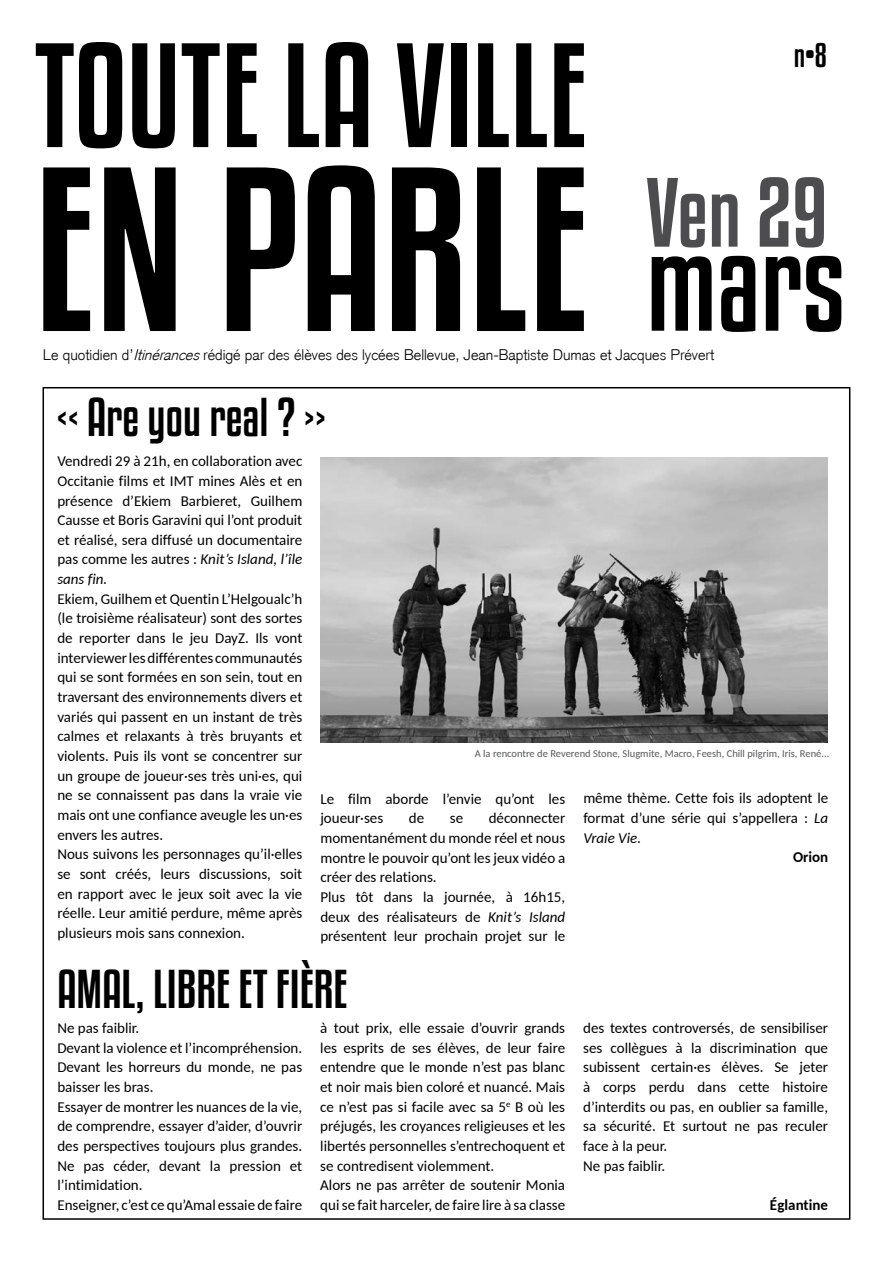
<style>
.page{position:relative;width:893px;height:1263px;background:#fff}
.page>*{position:absolute;margin:0;border:0;box-sizing:border-box;transform-origin:0 0}
.t1{font:207px "Kenyan Coffee Rg";color:#000}
.t2{font:131.4px "Kenyan Coffee Rg";color:#000}
.t3{font:123px "Kenyan Coffee Rg";color:#000}
.t4{font:87px "Kenyan Coffee Rg";color:#4d4d4f}
.t5{font:48px "Kenyan Coffee Rg";color:#000}
.t6{font:30px "Kenyan Coffee Rg";color:#000}
.t7{font:15px/19.6px "Carlito";color:#000}
.t8{font:300 15px "Akzidenz Grotesk";color:#000}
.t9{font:700 15px "Carlito";color:#000}
.t10{font:10.5px "Carlito";color:#58595b}
.s1{font-style:italic}
</style>
<div class="page">
<img style="left:320px;top:458px;width:507px;height:285px">
<h2 class="t2" style="left:34px;top:16px;width:554px">TOUTE LA VILLE</h2>
<h1 class="t1" style="left:34px;top:125px;width:556px">EN PARLE</h1>
<h3 class="t4" style="left:646px;top:160px;width:182px">Ven 29</h3>
<h3 class="t6" style="left:794px;top:37px;width:35px">n•8</h3>
<h3 class="t3" style="left:646px;top:208px;width:201px">mars</h3>
<p class="t8" style="left:43px;top:346px;width:673px">Le quotidien d’<span class="s1">Itinérances</span>rédigé par des élèves des lycées Bellevue, Jean-Baptiste Dumas et Jacques Prévert</p>
<h3 class="t5" style="left:56px;top:388px;width:271px">« Are you real ? »</h3>
<p class="t7" style="left:57px;top:451px;width:246px;text-align:justify">Vendredi 29 à 21h, en collaboration avec Occitanie films et IMT mines Alès et en présence d’Ekiem Barbieret, Guilhem Causse et Boris Garavini qui l’ont produit et réalisé, sera diffusé un documentaire pas comme les autres : <span class="s1">Knit’s Island, l’île sans fin.</span></p>
<p class="t7" style="left:57px;top:588px;width:246px">Ekiem, Guilhem et Quentin L’Helgoualc’h (le troisième réalisateur) sont des sortes de reporter dans le jeu DayZ. Ils vont interviewer les différentes communautés qui se sont formées en son sein, tout en traversant des environnements divers et variés qui passent en un instant de très calmes et relaxants à très bruyants et violents. Puis ils vont se concentrer sur un groupe de joueur·ses très uni·es, qui ne se connaissent pas dans la vraie vie mais ont une confiance aveugle les un·es envers les autres.<br>Nous suivons les personnages qu’il·elles se sont créés, leurs discussions, soit en rapport avec le jeux soit avec la vie réelle. Leur amitié perdure, même après plusieurs mois sans connexion.</p>
<p class="t10" style="left:475px;top:746px;width:356px">A la rencontre de Reverend Stone, Slugmite, Macro, Feesh, Chill pilgrim, Iris, René...</p>
<p class="t7" style="left:320px;top:788px;width:246px">Le film aborde l’envie qu’ont les joueur·ses</p>
<p class="t7" style="left:320px;top:808px;width:246px;text-indent:168px">déconnecter momentanément du monde réel et nous montre le pouvoir qu’ont les jeux vidéo a créer des relations.<br>Plus tôt dans la journée, à 16h15, deux des réalisateurs de <span class="s1">Knit’s Island </span>présentent leur prochain projet sur le</p>
<p class="t7" style="left:409px;top:808px;width:17px">de</p>
<p class="t7" style="left:450px;top:808px;width:15px">se</p>
<p class="t7" style="left:583px;top:788px;width:246px;text-align:justify">même thème. Cette fois ils adoptent le format d’une série qui s’appellera : <span class="s1">La Vraie Vie.</span></p>
<p class="t9" style="left:793px;top:847px;width:37px">Orion</p>
<h3 class="t5" style="left:57px;top:960px;width:273px">Amal, libre et fière</h3>
<p class="t7" style="left:57px;top:1017px;width:246px">Ne pas faiblir.<br>Devant la violence et l’incompréhension.<br>Devant les horreurs du monde, ne pas baisser les bras.<br>Essayer de montrer les nuances de la vie, de comprendre, essayer d’aider, d’ouvrir des perspectives toujours plus grandes.<br>Ne pas céder, devant la pression et l’intimidation.<br>Enseigner, c’est ce qu’Amal essaie de faire</p>
<p class="t7" style="left:320px;top:1017px;width:246px">à tout prix, elle essaie d’ouvrir grands les esprits de ses élèves, de leur faire entendre que le monde n’est pas blanc et noir mais bien coloré et nuancé. Mais ce n’est pas si facile avec sa 5<sup>e</sup> B où les préjugés, les croyances religieuses et les libertés personnelles s’entrechoquent et se contredisent violemment.<br>Alors ne pas arrêter de soutenir Monia qui se fait harceler, de faire lire à sa classe</p>
<p class="t7" style="left:583px;top:1017px;width:246px">des textes controversés, de sensibiliser ses collègues à la discrimination que subissent certain·es élèves. Se jeter à corps perdu dans cette histoire d’interdits ou pas, en oublier sa famille, sa sécurité. Et surtout ne pas reculer face à la peur.<br>Ne pas faiblir.</p>
<p class="t9" style="left:770px;top:1195px;width:60px">églantine</p>
</div>
